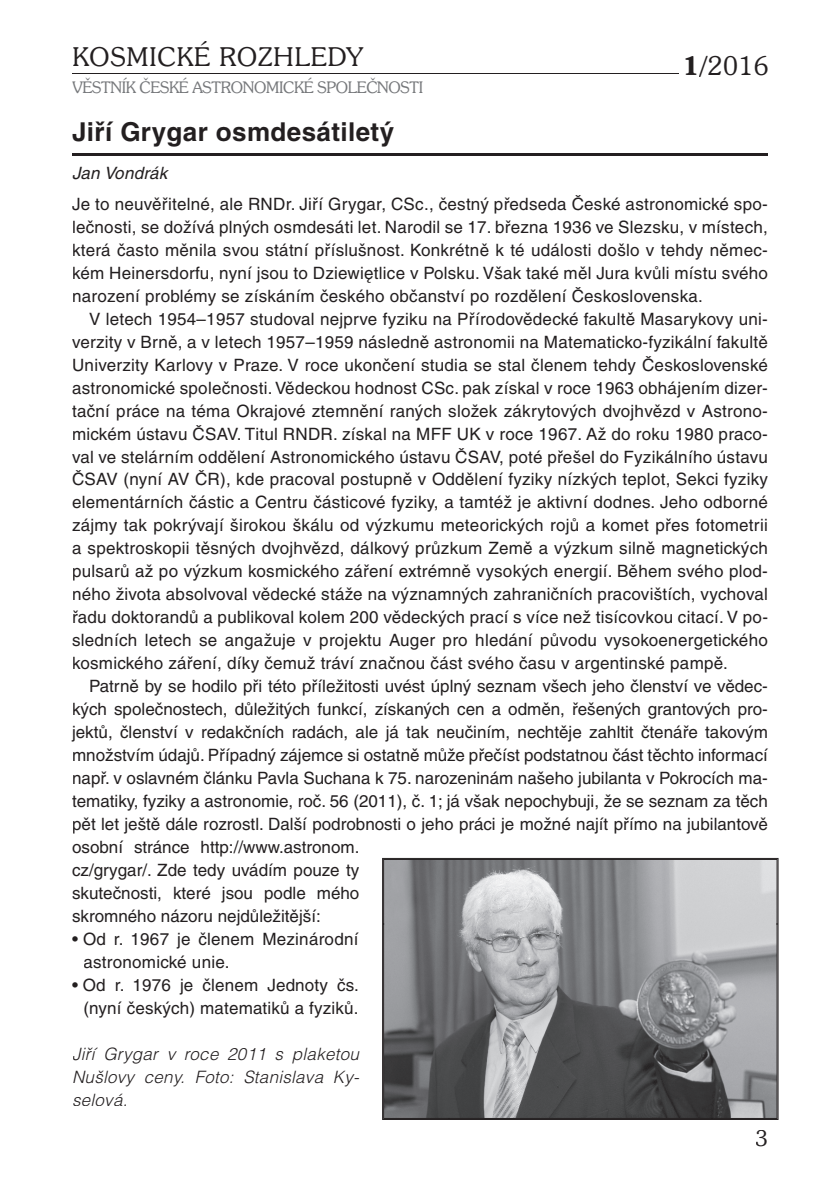
<style>
.page{position:relative;width:840px;height:1191px;background:#fff}
.page>*{position:absolute;margin:0;border:0;box-sizing:border-box;transform-origin:0 0}
.t1{font:700 26px "Helvetica CE";letter-spacing:.015em;color:#231f20}
.t2{font:300 26px "Souvenir IT Cby BTCE";letter-spacing:.04em;color:#231f20}
.t3{font:300 22px "Souvenir IT Cby BTCE";color:#231f20}
.t4{font:17px/23px "Helvetica CE";color:#231f20;text-align:justify}
.t5{font:italic 300 17px/23px "Helvetica CE";letter-spacing:.015em;color:#231f20;text-align:justify}
.t6{font:italic 17px "Helvetica CE";letter-spacing:.015em;color:#231f20}
.t7{font:300 16px "Souvenir IT Cby BTCE";letter-spacing:-.02em;color:#76787b}
.s1{font-weight:600}
</style>
<div class="page">
<hr style="left:72px;top:73px;width:606px;height:1px;background:#231f20">
<hr style="left:72px;top:153px;width:695px;height:2px;background:#231f20">
<svg style="left:382px;top:858px;width:396px;height:262px;background:#838487"></svg>
<img style="left:383px;top:859px;width:394px;height:65px">
<img style="left:383px;top:923px;width:66px;height:196px">
<img style="left:710px;top:923px;width:67px;height:196px">
<img style="left:448px;top:1053px;width:263px;height:66px">
<h1 class="t2" style="left:72px;top:40px;width:292px">KOSMICKÉ ROZHLEDY</h1>
<p class="t7" style="left:72px;top:77px;width:352px">VĚSTNÍK ČESKÉ ASTRONOMICKÉ SPOLEČNOSTI</p>
<h1 class="t2" style="left:682px;top:48px;width:87px"><span class="s1">1/</span>2016</h1>
<h1 class="t1" style="left:72px;top:116px;width:323px">Jiří Grygar osmdesátiletý</h1>
<p class="t6" style="left:72px;top:163px;width:97px">Jan Vondrák</p>
<p class="t4" style="left:72px;top:192px;width:697px">Je to neuvěřitelné, ale RNDr. Jiří Grygar, CSc., čestný předseda České astronomické spo&shy;lečnosti, se dožívá plných osmdesáti let. Narodil se 17. března 1936 ve Slezsku, v místech, která často měnila svou státní příslušnost. Konkrétně k té události došlo v tehdy němec&shy;kém Heinersdorfu, nyní jsou to Dziewiętlice v Polsku. Však také měl Jura kvůli místu svého narození problémy se získáním českého občanství po rozdělení Československa.</p>
<p class="t4" style="left:72px;top:307px;width:697px;text-indent:17px">V letech 1954–1957 studoval nejprve fyziku na Přírodovědecké fakultě Masarykovy uni&shy;verzity v Brně, a v letech 1957–1959 následně astronomii na Matematicko-fyzikální fakultě Univerzity Karlovy v Praze. V roce ukončení studia se stal členem tehdy Československé astronomické společnosti. Vědeckou hodnost CSc. pak získal v roce 1963 obhájením dizer&shy;tační práce na téma Okrajové ztemnění raných složek zákrytových dvojhvězd v Astrono&shy;mickém ústavu ČSAV. Titul RNDR. získal na MFF UK v roce 1967. Až do roku 1980 praco&shy;val ve stelárním oddělení Astronomického ústavu ČSAV, poté přešel do Fyzikálního ústavu ČSAV (nyní AV ČR), kde pracoval postupně v Oddělení fyziky nízkých teplot, Sekci fyziky elementárních částic a Centru částicové fyziky, a tamtéž je aktivní dodnes. Jeho odborné zájmy tak pokrývají širokou škálu od výzkumu meteorických rojů a komet přes fotometrii a spektroskopii těsných dvojhvězd, dálkový průzkum Země a výzkum silně magnetických pulsarů až po výzkum kosmického záření extrémně vysokých energií. Během svého plod&shy;ného života absolvoval vědecké stáže na významných zahraničních pracovištích, vychoval řadu doktorandů a publikoval kolem 200 vědeckých prací s více než tisícovkou citací. V po&shy;sledních letech se angažuje v projektu Auger pro hledání původu vysokoenergetického kosmického záření, díky čemuž tráví značnou část svého času v argentinské pampě.</p>
<p class="t4" style="left:72px;top:674px;width:697px;text-align:left;text-indent:17px">Patrně by se hodilo při této příležitosti uvést úplný seznam všech jeho členství ve vědec&shy;kých společnostech, důležitých funkcí, získaných cen a odměn, řešených grantových pro&shy;jektů, členství v redakčních radách, ale já tak neučiním, nechtěje zahltit čtenáře takovým množstvím údajů. Případný zájemce si ostatně může přečíst podstatnou část těchto informací např. v oslavném článku Pavla Suchana k 75. narozeninám našeho jubilanta v Pokrocích ma&shy;tematiky, fyziky a astronomie, roč. 56 (2011), č. 1; já však nepochybuji, že se seznam za těch pět let ještě dále rozrostl. Další podrobnosti o jeho práci je možné najít přímo na jubilantově osobní stránce http://www.astronom.<br>cz/grygar/. Zde tedy uvádím pouze ty<br>skutečnosti, které jsou podle mého<br>skromného názoru nejdůležitější:</p>
<p class="t4" style="left:83px;top:927px;width:276px;text-indent:-11px">• Od r. 1967 je členem Mezinárodní astronomické unie.</p>
<p class="t4" style="left:72px;top:973px;width:288px;text-align:right">• Od r. 1976 je členem Jednoty čs. (nyní českých) matematiků a fyziků.</p>
<p class="t5" style="left:72px;top:1042px;width:288px">Jiří Grygar v roce 2011 s plaketou Nušlovy ceny. Foto: Stanislava Ky&shy;selová.</p>
<p class="t3" style="left:755px;top:1124px;width:14px">3</p>
</div>
